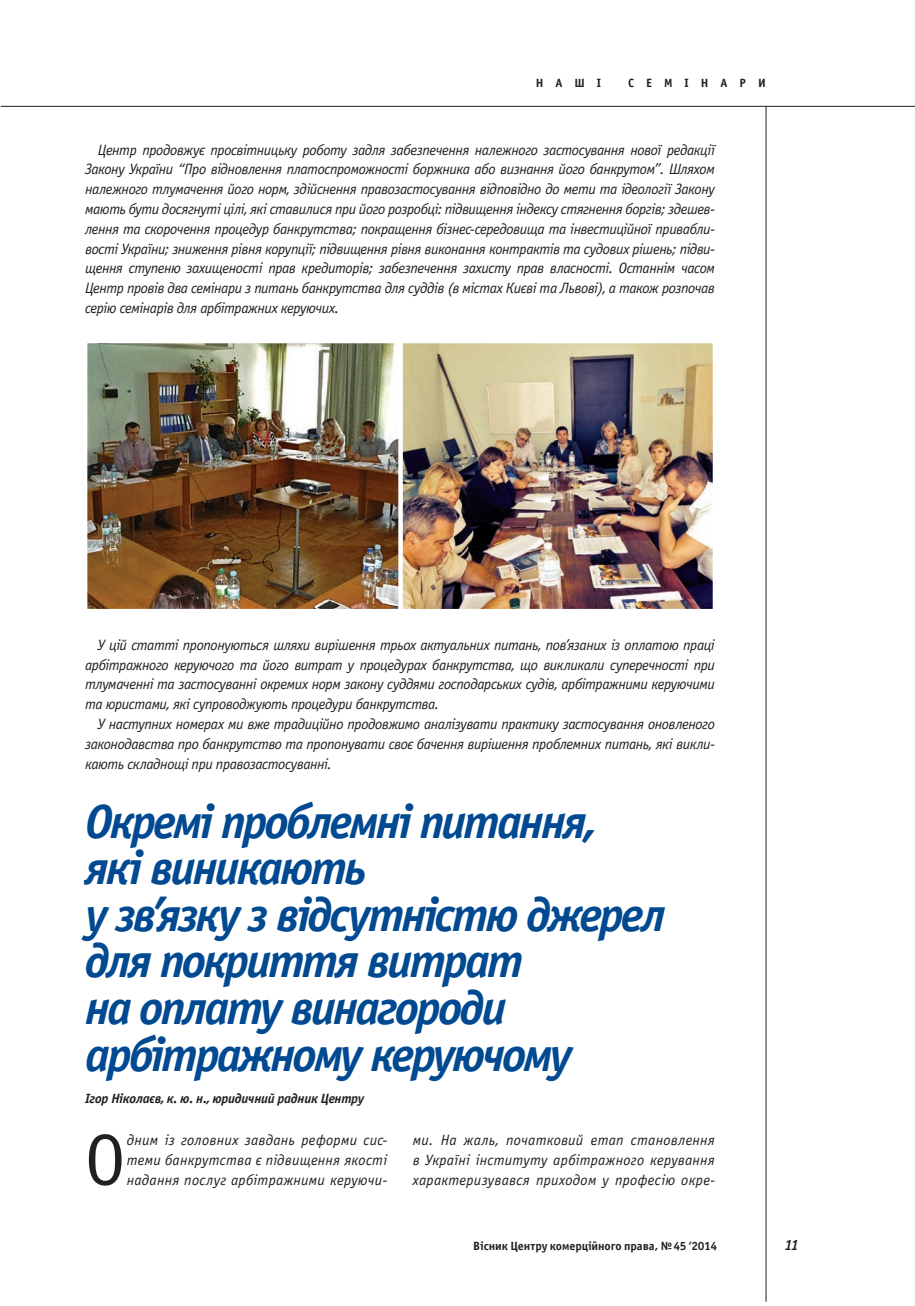
<style>
.page{position:relative;width:915px;height:1306px;background:#fff}
.page>*{position:absolute;margin:0;border:0;box-sizing:border-box;transform-origin:0 0}
.t1{font:72.3px "Officina Sans C";color:#231f20}
.t2{font:italic 700 48px/46.5px "Officina Sans C";letter-spacing:-.065em;color:#014990}
.t3{font:italic 15px/19.8px "Officina Sans C";letter-spacing:-.025em;color:#231f20;text-align:justify}
.t4{font:italic 700 15px "Officina Sans C";color:#231f20}
.t5{font:italic 700 13.5px "Officina Sans C";letter-spacing:-.025em;color:#231f20}
.t6{font:700 12px "Officina Sans C";letter-spacing:-.005em;color:#231f20}
</style>
<div class="page">
<hr style="left:765px;top:106px;width:1px;height:1195px;background:#231f20">
<hr style="left:1px;top:106px;width:913px;height:1px;background:#231f20">
<img style="left:88px;top:344px;width:624px;height:264px">
<div style="left:397px;top:339px;width:320px;height:274px;border:4px solid #fff"></div>
<div style="left:83px;top:339px;width:319px;height:274px;border:4px solid #fff"></div>
<p class="t6" style="left:535px;top:76px;width:67px">Н аші</p>
<p class="t6" style="left:628px;top:76px;width:139px">семінар и</p>
<p class="t3" style="left:85px;top:140px;width:631px;text-indent:13px">Центр продовжує просвітницьку роботу задля забезпечення належного застосування нової редакції Закону України “Про відновлення платоспроможності боржника або визнання його банкрутом”. Шляхом належного тлумачення його норм, здійснення правозастосування відповідно до мети та ідеології Закону мають бути досягнуті цілі, які ставилися при його розробці: підвищення індексу стягнення боргів; здешев&shy;лення та скорочення процедур банкрутства; покращення бізнес-середовища та інвестиційної привабли&shy;вості України; зниження рівня корупції; підвищення рівня виконання контрактів та судових рішень; підви&shy;щення ступеню захищеності прав кредиторів; забезпечення захисту прав власності. Останнім часом Центр провів два семінари з питань банкрутства для суддів (в містах Києві та Львові), а також розпочав серію семінарів для арбітражних керуючих.</p>
<p class="t3" style="left:85px;top:635px;width:631px;text-indent:13px">У цій статті пропонуються шляхи вирішення трьох актуальних питань, пов’язаних із оплатою праці арбітражного керуючого та його витрат у процедурах банкрутства, що викликали суперечності при тлумаченні та застосуванні окремих норм закону суддями господарських судів, арбітражними керуючими та юристами, які супроводжують процедури банкрутства.</p>
<p class="t3" style="left:85px;top:714px;width:631px;text-indent:13px">У наступних номерах ми вже традиційно продовжимо аналізувати практику застосування оновленого законодавства про банкрутство та пропонувати своє бачення вирішення проблемних питань, які викли&shy;кають складнощі при правозастосуванні.</p>
<h2 class="t2" style="left:85px;top:799px;width:582px">Окремі проблемні питання,<br>які виникають<br>у зв’язку з відсутністю джерел для покриття витрат<br>на оплату винагороди арбітражному керуючому</h2>
<p class="t5" style="left:85px;top:1090px;width:281px">Ігор Ніколаєв, к. ю. н., юридичний радник Центру</p>
<h1 class="t1" style="left:85px;top:1120px;width:42px">О</h1>
<p class="t3" style="left:127px;top:1130px;width:262px">дним із головних завдань реформи сис&shy;теми банкрутства є підвищення якості надання послуг арбітражними керуючи-</p>
<p class="t3" style="left:412px;top:1130px;width:303px">ми. На жаль, початковий етап становлення в Україні інституту арбітражного керування характеризувався приходом у професію окре-</p>
<p class="t6" style="left:473px;top:1238px;width:245px">Вісник Центру комерційного права, №45 ‘2014</p>
<p class="t4" style="left:783px;top:1236px;width:16px">11</p>
</div>
